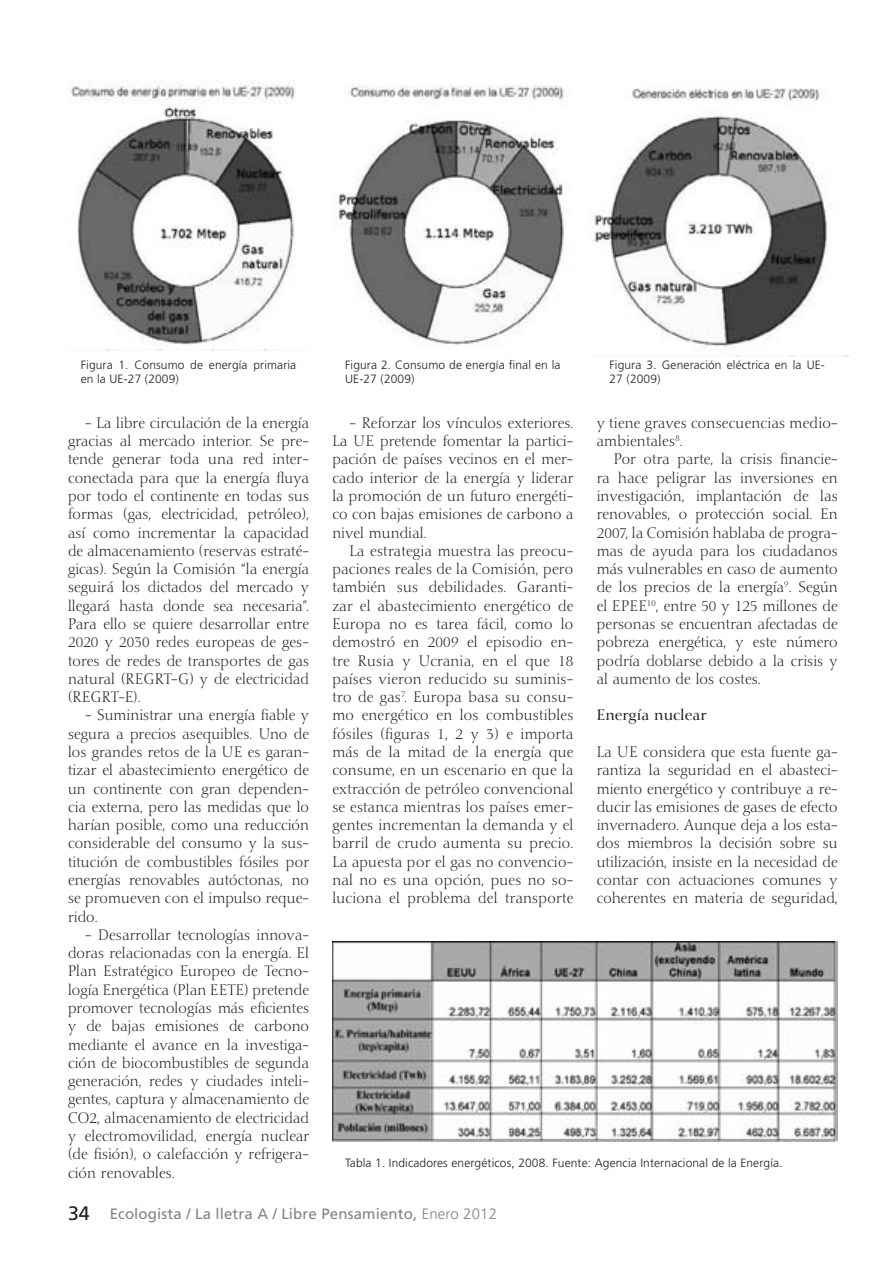
<style>
.page{position:relative;width:893px;height:1263px;background:#fff}
.page>*{position:absolute;margin:0;border:0;box-sizing:border-box;transform-origin:0 0}
.t1{font:300 15px/18.3px "Nofret";letter-spacing:.01em;color:#231f20;text-align:justify}
.t2{font:15px "Frutiger";letter-spacing:.01em;color:#808285}
.t3{font:15px "Nofret";letter-spacing:.01em;color:#231f20}
.t4{font:300 12px/14.4px "Frutiger";letter-spacing:.01em;color:#231f20}
.s1{font-size:19.5px;color:#231f20}
.s2{font-weight:300}
</style>
<div class="page">
<img style="left:68px;top:81px;width:227px;height:270px">
<img style="left:337px;top:85px;width:227px;height:260px">
<img style="left:593px;top:88px;width:256px;height:268px">
<img style="left:332px;top:941px;width:506px;height:201px">
<p class="t4" style="left:81px;top:358px;width:217px">Figura 1. Consumo de energía primaria en la UE-27 (2009)</p>
<p class="t4" style="left:345px;top:358px;width:217px">Figura 2. Consumo de energía final en la<br>UE-27 (2009)</p>
<p class="t4" style="left:609px;top:358px;width:217px">Figura 3. Generación eléctrica en la UE-<br>27 (2009)</p>
<p class="t1" style="left:68px;top:414px;width:242px;text-indent:17px">- La libre circulación de la energía gracias al mercado interior. Se pre&shy;tende generar toda una red inter&shy;conectada para que la energía fluya por todo el continente en todas sus formas (gas, electricidad, petróleo), así como incrementar la capacidad de almacenamiento (reservas estraté&shy;gicas). Según la Comisión “la energía seguirá los dictados del mercado y llegará hasta donde sea necesaria”.<br>Para ello se quiere desarrollar entre 2020 y 2030 redes europeas de ges&shy;tores de redes de transportes de gas natural (REGRT-G) y de electricidad (REGRT-E).</p>
<p class="t1" style="left:68px;top:706px;width:242px;text-indent:17px">- Suministrar una energía fiable y segura a precios asequibles. Uno de los grandes retos de la UE es garan&shy;tizar el abastecimiento energético de un continente con gran dependen&shy;cia externa, pero las medidas que lo harían posible, como una reducción considerable del consumo y la sus&shy;titución de combustibles fósiles por energías renovables autóctonas, no se promueven con el impulso reque&shy;rido.</p>
<p class="t1" style="left:68px;top:926px;width:242px;text-indent:17px">- Desarrollar tecnologías innova&shy;doras relacionadas con la energía. El Plan Estratégico Europeo de Tecno&shy;logía Energética (Plan EETE) pretende promover tecnologías más eficientes y de bajas emisiones de carbono mediante el avance en la investiga&shy;ción de biocombustibles de segunda generación, redes y ciudades inteli&shy;gentes, captura y almacenamiento de CO2, almacenamiento de electricidad y electromovilidad, energía nuclear (de fisión), o calefacción y refrigera&shy;ción renovables.</p>
<p class="t1" style="left:332px;top:414px;width:242px;text-indent:17px">- Reforzar los vínculos exteriores.<br>La UE pretende fomentar la partici&shy;pación de países vecinos en el mer&shy;cado interior de la energía y liderar la promoción de un futuro energéti&shy;co con bajas emisiones de carbono a nivel mundial.</p>
<p class="t1" style="left:332px;top:542px;width:242px;text-indent:17px">La estrategia muestra las preocu&shy;paciones reales de la Comisión, pero también sus debilidades. Garanti&shy;zar el abastecimiento energético de Europa no es tarea fácil, como lo demostró en 2009 el episodio en&shy;tre Rusia y Ucrania, en el que 18 países vieron reducido su suminis&shy;tro de gas<sup>7</sup>. Europa basa su consu&shy;mo energético en los combustibles fósiles (figuras 1, 2 y 3) e importa más de la mitad de la energía que consume, en un escenario en que la extracción de petróleo convencional se estanca mientras los países emer&shy;gentes incrementan la demanda y el barril de crudo aumenta su precio.<br>La apuesta por el gas no convencio&shy;nal no es una opción, pues no so&shy;luciona el problema del transporte</p>
<p class="t1" style="left:597px;top:414px;width:242px">y tiene graves consecuencias medio&shy;ambientales<sup>8</sup>.</p>
<p class="t1" style="left:597px;top:450px;width:242px;text-indent:17px">Por otra parte, la crisis financie&shy;ra hace peligrar las inversiones en investigación, implantación de las renovables, o protección social. En 2007, la Comisión hablaba de progra&shy;mas de ayuda para los ciudadanos más vulnerables en caso de aumento de los precios de la energía<sup>9</sup>. Según el EPEE<sup>10</sup>, entre 50 y 125 millones de personas se encuentran afectadas de pobreza energética, y este número podría doblarse debido a la crisis y al aumento de los costes.</p>
<p class="t3" style="left:597px;top:706px;width:111px">Energía nuclear</p>
<p class="t1" style="left:597px;top:743px;width:242px">La UE considera que esta fuente ga&shy;rantiza la seguridad en el abasteci&shy;miento energético y contribuye a re&shy;ducir las emisiones de gases de efecto invernadero. Aunque deja a los esta&shy;dos miembros la decisión sobre su utilización, insiste en la necesidad de contar con actuaciones comunes y coherentes en materia de seguridad,</p>
<p class="t4" style="left:345px;top:1155px;width:439px">Tabla 1. Indicadores energéticos, 2008. Fuente: Agencia Internacional de la Energía.</p>
<p class="t2" style="left:68px;top:1205px;width:430px"><span class="s1">34</span> Ecologista / La lletra A / Libre Pensamiento, <span class="s2">Enero 2012</span></p>
</div>
